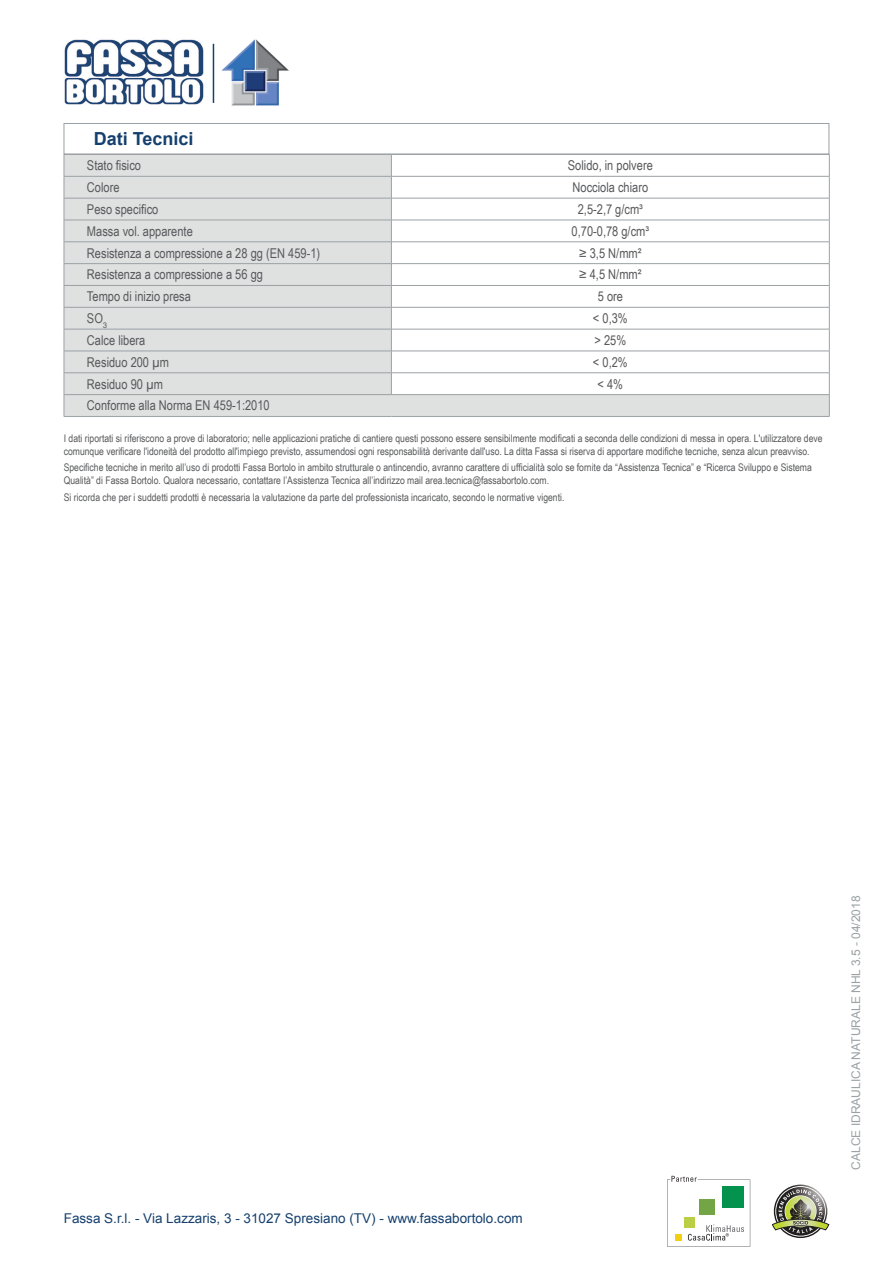
<style>
.page{position:relative;width:893px;height:1263px;background:#fff}
.page>*{position:absolute;margin:0;border:0;box-sizing:border-box;transform-origin:0 0}
.Titolo{font:700 18px "Arial";color:#15406e}
.normale_sx{font:13.5px "Arial Narrow";color:#57585a}
.normale_centrato{font:13.5px "Arial Narrow";color:#57585a}
.t1{font:13.5px "Arial";color:#15406e}
.t2{font:12px "Arial";color:#9ba1a4}
.Disclaimer{font:10.5px/12.6px "Arial Narrow";color:#57585a}
</style>
<div class="page">
<svg style="left:667px;top:1176px;width:83px;height:71px"></svg>
<svg style="left:772px;top:1186px;width:57px;height:50px"></svg>
<img style="left:64px;top:39px;width:140px;height:66px">
<hr style="left:213px;top:44px;width:1px;height:59px;background:#15406e">
<img style="left:221px;top:39px;width:68px;height:67px">
<div style="left:64px;top:123px;width:765px;height:31px;border:1px solid #9ba1a4"></div>
<svg style="left:65px;top:155px;width:764px;height:261px"></svg>
<hr style="left:64px;top:154px;width:327px;height:1px;background:#9ba1a4">
<hr style="left:391px;top:154px;width:438px;height:1px;background:#9ba1a4">
<hr style="left:64px;top:176px;width:327px;height:1px;background:#9ba1a4">
<hr style="left:391px;top:176px;width:438px;height:1px;background:#9ba1a4">
<hr style="left:64px;top:198px;width:327px;height:1px;background:#9ba1a4">
<hr style="left:391px;top:198px;width:438px;height:1px;background:#9ba1a4">
<hr style="left:64px;top:220px;width:327px;height:1px;background:#9ba1a4">
<hr style="left:391px;top:220px;width:438px;height:1px;background:#9ba1a4">
<hr style="left:64px;top:242px;width:327px;height:1px;background:#9ba1a4">
<hr style="left:391px;top:242px;width:438px;height:1px;background:#9ba1a4">
<hr style="left:64px;top:263px;width:327px;height:1px;background:#9ba1a4">
<hr style="left:391px;top:263px;width:438px;height:1px;background:#9ba1a4">
<hr style="left:64px;top:285px;width:327px;height:1px;background:#9ba1a4">
<hr style="left:391px;top:285px;width:438px;height:1px;background:#9ba1a4">
<hr style="left:64px;top:307px;width:327px;height:1px;background:#9ba1a4">
<hr style="left:391px;top:307px;width:438px;height:1px;background:#9ba1a4">
<hr style="left:64px;top:329px;width:327px;height:1px;background:#9ba1a4">
<hr style="left:391px;top:329px;width:438px;height:1px;background:#9ba1a4">
<hr style="left:64px;top:351px;width:327px;height:1px;background:#9ba1a4">
<hr style="left:391px;top:351px;width:438px;height:1px;background:#9ba1a4">
<hr style="left:64px;top:372px;width:327px;height:1px;background:#9ba1a4">
<hr style="left:391px;top:372px;width:438px;height:1px;background:#9ba1a4">
<svg style="left:391px;top:155px;width:1px;height:239px"></svg>
<hr style="left:64px;top:394px;width:327px;height:1px;background:#9ba1a4">
<svg style="left:64px;top:155px;width:1px;height:261px"></svg>
<hr style="left:391px;top:394px;width:438px;height:1px;background:#9ba1a4">
<svg style="left:829px;top:155px;width:1px;height:261px"></svg>
<hr style="left:64px;top:416px;width:327px;height:1px;background:#9ba1a4">
<hr style="left:391px;top:416px;width:438px;height:1px;background:#9ba1a4">
<p class="Titolo" style="left:94px;top:126px;width:101px">Dati Tecnici</p>
<p class="normale_sx" style="left:87px;top:156px;width:56px">Stato fisico</p>
<p class="normale_centrato" style="left:568px;top:156px;width:86px">Solido, in polvere</p>
<p class="normale_sx" style="left:87px;top:177px;width:34px">Colore</p>
<p class="normale_centrato" style="left:572px;top:177px;width:77px">Nocciola chiaro</p>
<p class="normale_sx" style="left:87px;top:199px;width:73px">Peso specifico</p>
<p class="normale_centrato" style="left:578px;top:199px;width:67px">2,5-2,7 g/cm³</p>
<p class="normale_sx" style="left:87px;top:221px;width:107px">Massa vol. apparente</p>
<p class="normale_centrato" style="left:572px;top:221px;width:79px">0,70-0,78 g/cm³</p>
<p class="normale_sx" style="left:87px;top:243px;width:235px">Resistenza a compressione a 28 gg (EN 459-1)</p>
<p class="normale_centrato" style="left:579px;top:243px;width:64px">≥ 3,5 N/mm²</p>
<p class="normale_sx" style="left:87px;top:265px;width:177px">Resistenza a compressione a 56 gg</p>
<p class="normale_centrato" style="left:579px;top:265px;width:64px">≥ 4,5 N/mm²</p>
<p class="normale_sx" style="left:87px;top:287px;width:105px">Tempo di inizio presa</p>
<p class="normale_centrato" style="left:598px;top:287px;width:27px">5 ore</p>
<p class="normale_sx" style="left:87px;top:308px;width:22px">SO<sub>3</sub></p>
<p class="normale_centrato" style="left:593px;top:308px;width:36px">&lt; 0,3%</p>
<p class="normale_sx" style="left:87px;top:330px;width:60px">Calce libera</p>
<p class="normale_centrato" style="left:594px;top:330px;width:33px">&gt; 25%</p>
<p class="normale_sx" style="left:87px;top:352px;width:84px">Residuo 200 µm</p>
<p class="normale_centrato" style="left:593px;top:352px;width:36px">&lt; 0,2%</p>
<p class="normale_sx" style="left:87px;top:374px;width:78px">Residuo 90 µm</p>
<p class="normale_centrato" style="left:598px;top:374px;width:27px">&lt; 4%</p>
<p class="normale_sx" style="left:87px;top:396px;width:184px">Conforme alla Norma EN 459-1:2010</p>
<p class="Disclaimer" style="left:64px;top:432px;width:760px">I dati riportati si riferiscono a prove di laboratorio; nelle applicazioni pratiche di cantiere questi possono essere sensibilmente modificati a seconda delle condizioni di messa in opera. L'utilizzatore deve comunque verificare l'idoneità del prodotto all'impiego previsto, assumendosi ogni responsabilità derivante dall'uso. La ditta Fassa si riserva di apportare modifiche tecniche, senza alcun preavviso.</p>
<p class="Disclaimer" style="left:64px;top:461px;width:749px">Specifiche tecniche in merito all’uso di prodotti Fassa Bortolo in ambito strutturale o antincendio, avranno carattere di ufficialità solo se fornite da “Assistenza Tecnica” e “Ricerca Sviluppo e Sistema<br>Qualità” di Fassa Bortolo. Qualora necessario, contattare l’Assistenza Tecnica all’indirizzo mail area.tecnica@fassabortolo.com.</p>
<p class="Disclaimer" style="left:64px;top:490px;width:502px">Si ricorda che per i suddetti prodotti è necessaria la valutazione da parte del professionista incaricato, secondo le normative vigenti.</p>
<p class="t1" style="left:64px;top:1208px;width:460px">Fassa S.r.l. - Via Lazzaris, 3 - 31027 Spresiano (TV) - www.fassabortolo.com</p>
<p class="t2" style="left:848px;top:1170px;width:276px;rotate:-90deg">CALCE IDRAULICA NATURALE NHL 3.5 - 04/2018</p>
</div>
